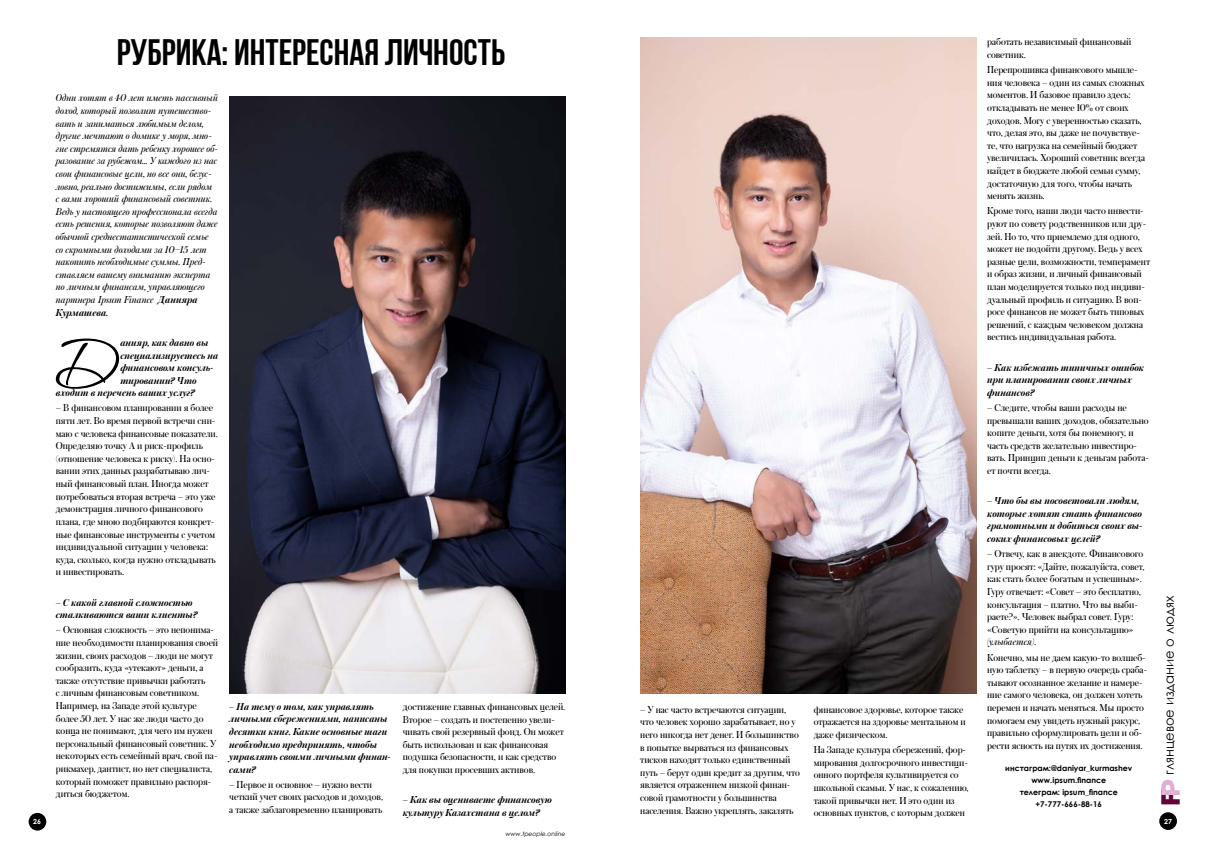
<style>
.page{position:relative;width:1206px;height:859px;background:#fff}
.page>*{position:absolute;margin:0;border:0;box-sizing:border-box;transform-origin:0 0}
.t1{font:80.5px "Corinthia";color:#000}
.t2{font:36.75px "Bebas Neue Cyrillic";color:#000}
.t3{font:13.12px "Century Gothic";color:#000}
.t4{font:10.5px/12.6px "Austin Cyr";color:#000}
.t5{font:italic 10.5px/12.6px "Austin Cyr";color:#000}
.t6{font:italic 600 10.5px/12.6px "Austin Cyr";color:#000}
.t7{font:700 7.88px/11.9px "Century Gothic";color:#000;text-align:center}
.t8{font:700 7px "Century Gothic";color:#fff}
.t9{font:italic 6.12px "Century Gothic";color:#000}
.s1{font-weight:600}
.s2{font-family:"Gotham Pro";font-weight:900;font-size:26.25px;color:#620438}
.s3{font-family:"Gotham Pro";font-weight:900;font-size:26.25px;color:#deafd2}
</style>
<div class="page">
<div style="left:1159px;top:812px;width:17px;height:17px;background:#000;border-radius:50%"></div>
<div style="left:29px;top:812px;width:17px;height:18px;background:#000;border-radius:50%"></div>
<img style="left:229px;top:96px;width:337px;height:597px">
<img style="left:640px;top:37px;width:336px;height:656px">
<p class="t4" style="left:987px;top:35px;width:146px">работать независимый финансовый советник.</p>
<p class="t4" style="left:987px;top:63px;width:159px">Перепрошивка финансового мышле&shy;ния человека – один из самых сложных моментов. И базовое правило здесь: откладывать не менее 10% от своих доходов. Могу с уверенностью сказать, что, делая это, вы даже не почувствуе&shy;те, что нагрузка на семейный бюджет увеличилась. Хороший советник всегда найдет в бюджете любой семьи сумму, достаточную для того, чтобы начать менять жизнь.</p>
<p class="t4" style="left:987px;top:204px;width:164px">Кроме того, наши люди часто инвести&shy;руют по совету родственников или дру&shy;зей. Но то, что приемлемо для одного, может не подойти другому. Ведь у всех разные цели, возможности, темперамент и образ жизни, и личный финансовый план моделируется только под индиви&shy;дуальный профиль и ситуацию. В воп&shy;росе финансов не может быть типовых решений, с каждым человеком должна вестись индивидуальная работа.</p>
<p class="t6" style="left:987px;top:360px;width:158px">– Как избежать типичных ошибок при планировании своих личных финансов?</p>
<p class="t4" style="left:987px;top:401px;width:163px">– Следите, чтобы ваши расходы не превышали ваших доходов, обязательно копите деньги, хотя бы понемногу, и часть средств желательно инвестиро&shy;вать. Принцип деньги к деньгам работа&shy;ет почти всегда.</p>
<p class="t6" style="left:987px;top:494px;width:157px">– Что бы вы посоветовали людям, которые хотят стать финансово грамотными и добиться своих вы&shy;соких финансовых целей?</p>
<p class="t4" style="left:987px;top:547px;width:159px">– Отвечу, как в анекдоте. Финансового гуру просят: «Дайте, пожалуйста, совет, как стать более богатым и успешным».<br>Гуру отвечает: «Совет – это бесплатно, консультация – платно. Что вы выби&shy;раете?». Человек выбрал совет. Гуру: «Советую прийти на консультацию»</p>
<p class="t5" style="left:987px;top:635px;width:51px">(улыбается).</p>
<p class="t4" style="left:987px;top:650px;width:161px">Конечно, мы не даем какую-то волшеб&shy;ную таблетку – в первую очередь сраба&shy;тывают осознанное желание и намере&shy;ние самого человека, он должен хотеть перемен и начать меняться. Мы просто помогаем ему увидеть нужный ракурс, правильно сформулировать цели и об&shy;рести ясность на путях их достижения.</p>
<p class="t7" style="left:1005px;top:761px;width:128px">инстаграм:@daniyar_kurmashev www.ipsum.finance<br>телеграм: ipsum_finance +7-777-666-88-16</p>
<h2 class="t2" style="left:117px;top:32px;width:389px">Рубрика: интересная личность</h2>
<p class="t5" style="left:56px;top:91px;width:164px">Одни хотят в 40 лет иметь пассивный доход, который позволит путешество&shy;вать и заниматься любимым делом, другие мечтают о домике у моря, мно&shy;гие стремятся дать ребенку хорошее об&shy;разование за рубежом… У каждого из нас свои финансовые цели, но все они, безус&shy;ловно, реально достижимы, если рядом с вами хороший финансовый советник.<br>Ведь у настоящего профессионала всегда есть решения, которые позволяют даже обычной среднестатистической семье со скромными доходами за 10–15 лет накопить необходимые суммы. Пред&shy;ставляем вашему вниманию эксперта по личным финансам, управляющего партнера Ipsum Finance <span class="s1">Данияра Курмашева.</span></p>
<h1 class="t1" style="left:57px;top:323px;width:62px">Д</h1>
<p class="t6" style="left:120px;top:335px;width:90px">анияр, как давно вы</p>
<p class="t6" style="left:120px;top:348px;width:100px">специализируетесь на</p>
<p class="t6" style="left:120px;top:361px;width:95px">финансовом консуль-</p>
<p class="t6" style="left:120px;top:373px;width:78px">тировании? Что</p>
<p class="t6" style="left:56px;top:386px;width:141px">входит в перечень ваших услуг?</p>
<p class="t4" style="left:56px;top:401px;width:163px">– В финансовом планировании я более пяти лет. Во время первой встречи сни&shy;маю с человека финансовые показатели.<br>Определяю точку А и риск-профиль (отношение человека к риску). На осно&shy;вании этих данных разрабатываю лич&shy;ный финансовый план. Иногда может потребоваться вторая встреча – это уже демонстрация личного финансового плана, где мною подбираются конкрет&shy;ные финансовые инструменты с учетом индивидуальной ситуации у человека: куда, сколько, когда нужно откладывать и инвестировать.</p>
<p class="t6" style="left:56px;top:595px;width:143px">– С какой главной сложностью сталкиваются ваши клиенты?</p>
<p class="t4" style="left:56px;top:623px;width:164px">– Основная сложность – это непонима&shy;ние необходимости планирования своей жизни, своих расходов – люди не могут сообразить, куда «утекают» деньги, а также отсутствие привычки работать<br>с личным финансовым советником.<br>Например, на Западе этой культуре более 50 лет. У нас же люди часто до конца не понимают, для чего им нужен персональный финансовый советник. У некоторых есть семейный врач, свой па&shy;рикмахер, дантист, но нет специалиста, который поможет правильно распоря&shy;диться бюджетом.</p>
<p class="t3" style="left:1159px;top:805px;width:212px;rotate:-90deg"><span class="s2">F</span><span class="s3">P</span> глянцевое издание о людях</p>
<p class="t6" style="left:229px;top:699px;width:163px">– На тему о том, как управлять личными сбережениями, написаны десятки книг. Какие основные шаги необходимо предпринять, чтобы управлять своими личными финан&shy;сами?</p>
<p class="t4" style="left:229px;top:777px;width:155px">– Первое и основное – нужно вести четкий учет своих расходов и доходов, а также заблаговременно планировать</p>
<p class="t4" style="left:403px;top:699px;width:164px">достижение главных финансовых целей.<br>Второе – создать и постепенно увели&shy;чивать свой резервный фонд. Он может быть использован и как финансовая подушка безопасности, и как средство для покупки просевших активов.</p>
<p class="t6" style="left:403px;top:792px;width:150px">– Как вы оцениваете финансовую культуру Казахстана в целом?</p>
<p class="t4" style="left:640px;top:702px;width:161px">– У нас часто встречаются ситуации, что человек хорошо зарабатывает, но у него никогда нет денег. И большинство в попытке вырваться из финансовых тисков находят только единственный путь – берут один кредит за другим, что является отражением низкой финан&shy;совой грамотности у большинства населения. Важно укреплять, закалять</p>
<p class="t4" style="left:813px;top:702px;width:154px">финансовое здоровье, которое также отражается на здоровье ментальном и даже физическом.</p>
<p class="t4" style="left:813px;top:742px;width:156px">На Западе культура сбережений, фор&shy;мирования долгосрочного инвестици&shy;онного портфеля культивируется со школьной скамьи. У нас, к сожалению, такой привычки нет. И это один из основных пунктов, с которым должен</p>
<p class="t8" style="left:33px;top:816px;width:9px">26</p>
<p class="t8" style="left:1164px;top:815px;width:9px">27</p>
<p class="t9" style="left:505px;top:829px;width:62px">www.tpeople.online</p>
</div>
